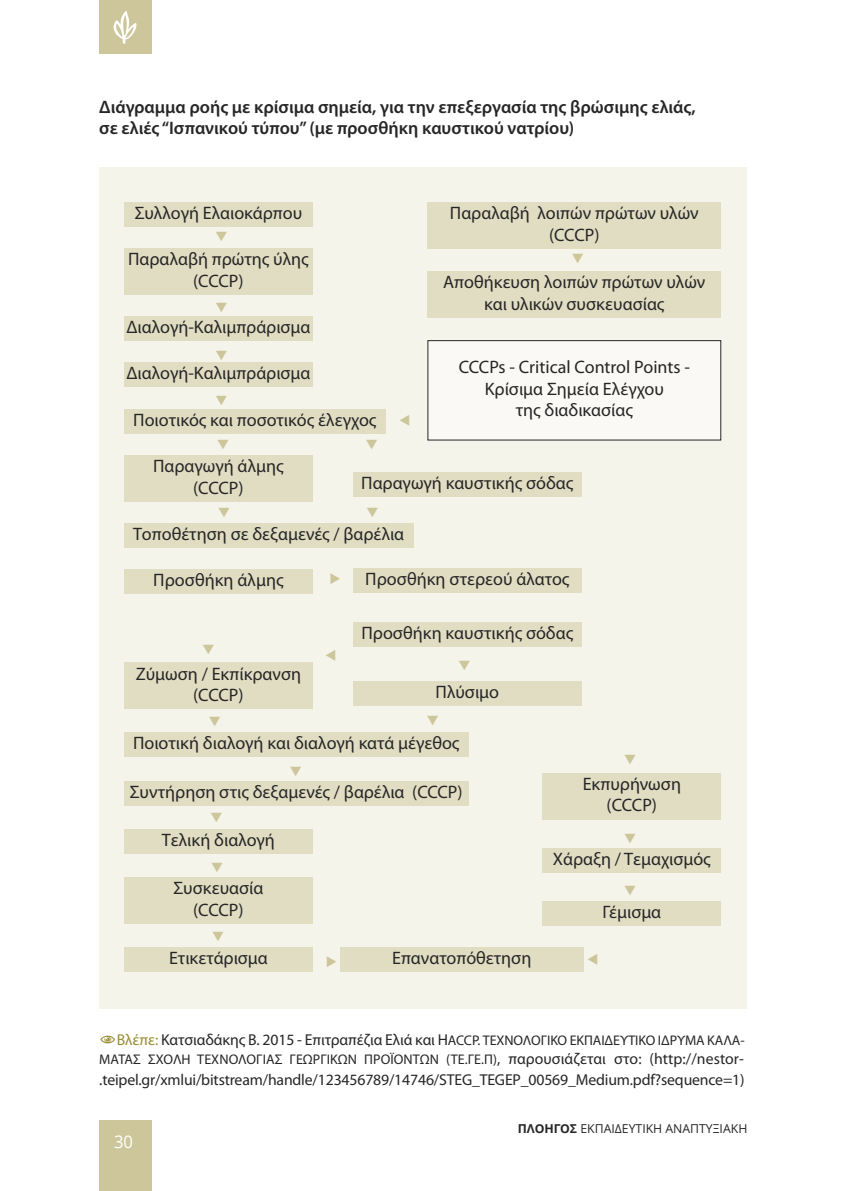
<style>
.page{position:relative;width:844px;height:1191px;background:#fff}
.page>*{position:absolute;margin:0;border:0;box-sizing:border-box;transform-origin:0 0}
.t1{font:42px "Arno Pro Light Display";color:#fff;scale:2 1}
.t2{font:18.03px/21.7px "Myriad Pro";color:#272627;text-align:center}
.t3{font:600 18.03px/21.7px "Myriad Pro";color:#272627}
.t4{font:17.5px "Open Sans";color:#fff;scale:.95 1}
.t5{font:15.75px "Myriad Pro";letter-spacing:-.01em;color:#272627}
.t6{font:14px/19.2px "Myriad Pro";letter-spacing:-.005em;color:#272627;text-align:right}
.t7{font:12.25px "Open Sans";color:#272627}
.s1{font-size:15.75px;color:#998d35}
.s2{font-size:15.75px}
.s3{font-weight:700}
</style>
<div class="page">
<div style="left:99px;top:1120px;width:53px;height:71px;background:#ccc69a"></div>
<div style="left:99px;top:0;width:53px;height:54px;background:#ccc69a"></div>
<div style="left:99px;top:167px;width:647px;height:842px;background:#f5f4eb"></div>
<div style="left:124px;top:202px;width:189px;height:25px;background:#e0ddc2"></div>
<div style="left:124px;top:316px;width:189px;height:25px;background:#e0ddc2"></div>
<div style="left:124px;top:362px;width:189px;height:25px;background:#e0ddc2"></div>
<div style="left:124px;top:409px;width:261px;height:24px;background:#e0ddc2"></div>
<div style="left:353px;top:568px;width:228px;height:25px;background:#e0ddc2"></div>
<div style="left:353px;top:622px;width:228px;height:25px;background:#e0ddc2"></div>
<div style="left:353px;top:472px;width:228px;height:25px;background:#e0ddc2"></div>
<div style="left:542px;top:847px;width:179px;height:25px;background:#e0ddc2"></div>
<div style="left:124px;top:523px;width:289px;height:24px;background:#e0ddc2"></div>
<div style="left:124px;top:732px;width:344px;height:25px;background:#e0ddc2"></div>
<div style="left:124px;top:781px;width:344px;height:24px;background:#e0ddc2"></div>
<div style="left:124px;top:569px;width:189px;height:25px;background:#e0ddc2"></div>
<div style="left:124px;top:829px;width:189px;height:25px;background:#e0ddc2"></div>
<div style="left:124px;top:947px;width:189px;height:25px;background:#e0ddc2"></div>
<div style="left:353px;top:681px;width:228px;height:25px;background:#e0ddc2"></div>
<div style="left:542px;top:900px;width:179px;height:25px;background:#e0ddc2"></div>
<div style="left:340px;top:947px;width:243px;height:25px;background:#e0ddc2"></div>
<div style="left:124px;top:248px;width:189px;height:47px;background:#e0ddc2"></div>
<div style="left:124px;top:455px;width:189px;height:46px;background:#e0ddc2"></div>
<div style="left:427px;top:202px;width:294px;height:46px;background:#e0ddc2"></div>
<div style="left:428px;top:341px;width:292px;height:98px;background:#faf9f5"></div>
<div style="left:427px;top:340px;width:294px;height:100px;border:1px solid #272627"></div>
<div style="left:427px;top:271px;width:294px;height:46px;background:#e0ddc2"></div>
<div style="left:124px;top:877px;width:189px;height:46px;background:#e0ddc2"></div>
<div style="left:542px;top:773px;width:179px;height:46px;background:#e0ddc2"></div>
<div style="left:124px;top:663px;width:189px;height:46px;background:#e0ddc2"></div>
<h1 class="t1" style="left:110px;top:11px;width:16px">•</h1>
<p class="t3" style="left:99px;top:97px;width:597px">Διάγραμμα ροής με κρίσιμα σημεία, για την επεξεργασία της βρώσιμης ελιάς, σε ελιές “Ισπανικού τύπου” (με προσθήκη καυστικού νατρίου)</p>
<p class="t2" style="left:135px;top:204px;width:169px">Συλλογή Ελαιοκάρπου</p>
<p class="t2" style="left:128px;top:250px;width:182px">Παραλαβή πρώτης ύλης (CCCP)</p>
<p class="t2" style="left:126px;top:318px;width:185px">Διαλογή-Καλιμπράρισμα</p>
<p class="t2" style="left:126px;top:364px;width:185px">Διαλογή-Καλιμπράρισμα</p>
<p class="t2" style="left:133px;top:410px;width:245px">Ποιοτικός και ποσοτικός έλεγχος</p>
<p class="t2" style="left:450px;top:204px;width:250px">Παραλαβή λοιπών πρώτων υλών (CCCP)</p>
<p class="t2" style="left:443px;top:273px;width:263px">Αποθήκευση λοιπών πρώτων υλών και υλικών συσκευασίας</p>
<p class="t2" style="left:458px;top:358px;width:233px">CCCPs - Critical Control Points -<br>Κρίσιμα Σημεία Ελέγχου<br>της διαδικασίας</p>
<p class="t2" style="left:153px;top:456px;width:132px">Παραγωγή άλμης (CCCP)</p>
<p class="t2" style="left:361px;top:474px;width:213px">Παραγωγή καυστικής σόδας</p>
<p class="t2" style="left:133px;top:524px;width:272px">Τοποθέτηση σε δεξαμενές / βαρέλια</p>
<p class="t2" style="left:153px;top:570px;width:132px">Προσθήκη άλμης</p>
<p class="t2" style="left:136px;top:664px;width:167px">Ζύμωση / Εκπίκρανση (CCCP)</p>
<p class="t2" style="left:365px;top:570px;width:205px">Προσθήκη στερεού άλατος</p>
<p class="t2" style="left:361px;top:624px;width:213px">Προσθήκη καυστικής σόδας</p>
<p class="t2" style="left:435px;top:682px;width:65px">Πλύσιμο</p>
<p class="t2" style="left:133px;top:734px;width:328px">Ποιοτική διαλογή και διαλογή κατά μέγεθος</p>
<p class="t2" style="left:130px;top:782px;width:334px">Συντήρηση στις δεξαμενές / βαρέλια (CCCP)</p>
<p class="t2" style="left:162px;top:830px;width:115px">Τελική διαλογή</p>
<p class="t2" style="left:582px;top:774px;width:100px">Εκπυρήνωση (CCCP)</p>
<p class="t2" style="left:173px;top:878px;width:92px">Συσκευασία (CCCP)</p>
<p class="t2" style="left:169px;top:948px;width:100px">Ετικετάρισμα</p>
<p class="t2" style="left:392px;top:948px;width:141px">Επανατοπόθετηση</p>
<p class="t2" style="left:552px;top:849px;width:159px">Χάραξη / Τεμαχισμός</p>
<p class="t2" style="left:602px;top:902px;width:60px">Γέμισμα</p>
<p class="t6" style="left:99px;top:1031px;width:646px"><span class="s1">Βλέπε:</span> <span class="s2">Κατσιαδάκης Β. 2015 - Επιτραπέζια Ελιά και H</span>ACCP. ΤΕΧΝΟΛΟΓΙΚΟ ΕΚΠΑΙΔΕΥΤΙΚΟ ΙΔΡΥΜΑ ΚΑΛΑ-<br>ΜΑΤΑΣ ΣΧΟΛΗ ΤΕΧΝΟΛΟΓΙΑΣ ΓΕΩΡΓΙΚΩΝ ΠΡΟΪΟΝΤΩΝ (ΤΕ.ΓΕ.Π)<span class="s2">, παρουσιάζεται στο: (http://nestor-</span></p>
<p class="t5" style="left:99px;top:1073px;width:646px">.teipel.gr/xmlui/bitstream/handle/123456789/14746/STEG_TEGEP_00569_Medium.pdf?sequence=1)</p>
<p class="t4" style="left:114px;top:1129px;width:21px">30</p>
<p class="t7" style="left:517px;top:1120px;width:231px"><span class="s3">ΠΛΟΗΓΟΣ</span> EKΠΑΙΔΕΥΤΙΚΗ ΑΝΑΠΤΥΞΙΑΚΗ</p>
</div>
